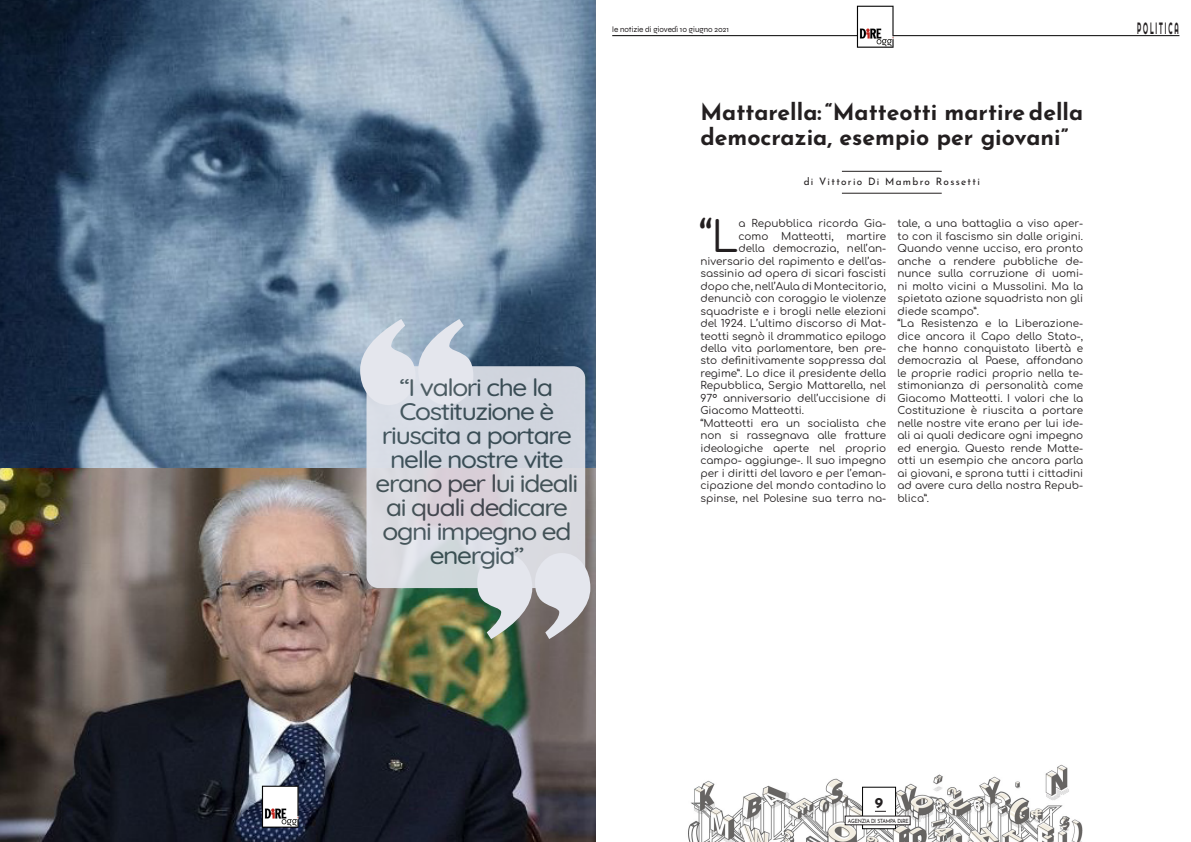
<style>
.page{position:relative;width:1191px;height:842px;background:#fff}
.page>*{position:absolute;margin:0;border:0;box-sizing:border-box;transform-origin:0 0}
.t1{font:42.4px "Comfortaa";color:#231f20}
.t2{font:300 24px/24px "Quicksand";letter-spacing:-.05em;color:#3c4e54;text-align:center;scale:1.1 1}
.t3{font:700 23px/25px "Josefin Sans";color:#231f20}
.t4{font:16.4px "Righteous";letter-spacing:.29em;color:#231f20;scale:.39 1}
.t5{font:700 15px "Josefin Sans";color:#231f20}
.t6{font:10.4px/12.5px "Comfortaa";color:#231f20;text-align:justify}
.t7{font:10.2px "Josefin Sans";letter-spacing:.13em;color:#231f20}
.t8{font:8px "Syne";color:#231f20}
.t9{font:5.7px "Josefin Sans";letter-spacing:-.04em;color:#231f20;scale:.88 1}
.s1{font-weight:700}
</style>
<div class="page">
<img style="left:688px;top:764px;width:395px;height:78px">
<hr style="left:842px;top:193px;width:99px;height:1px;background:#231f20">
<hr style="left:842px;top:171px;width:99px;height:1px;background:#231f20">
<img style="left:0;top:0;width:595px;height:468px">
<img style="left:0;top:468px;width:595px;height:374px">
<svg style="left:360px;top:319px;width:113px;height:86px;background:#becad8"></svg>
<svg style="left:477px;top:553px;width:113px;height:86px;background:#a5a8a5"></svg>
<div style="left:366px;top:366px;width:219px;height:222px;background:linear-gradient(to right,#dbdde4,#d5d7df);border-radius:12px"></div>
<hr style="left:612px;top:35px;width:567px;height:1px;background:#000">
<div style="left:862px;top:787px;width:34px;height:42px;background:#fff;border:1px solid #000"></div>
<div style="left:845px;top:816px;width:65px;height:9px;background:#fff"></div>
<img style="left:842px;top:5px;width:74px;height:42px">
<img style="left:247px;top:784px;width:73px;height:43px">
<h2 class="t2" style="left:375px;top:373px;width:186px">“I valori che la<br>Costituzione è riuscita a portare nelle nostre vite erano per lui ideali ai quali dedicare ogni impegno ed energia”</h2>
<p class="t8" style="left:612px;top:24px;width:118px">le notizie di giovedì 10 giugno 2021</p>
<p class="t3" style="left:700px;top:97px;width:384px">Mattarella: “Matteotti martire della democrazia, esempio per giovani”</p>
<p class="t7" style="left:803px;top:173px;width:178px">di Vittorio Di Mambro Rossetti</p>
<p class="t1" style="left:699px;top:199px;width:40px">“L</p>
<p class="t6" style="left:738px;top:216px;width:149px">a Repubblica ricorda Gia-</p>
<p class="t6" style="left:738px;top:228px;width:149px">como Matteotti, martire</p>
<p class="t6" style="left:738px;top:241px;width:149px">della democrazia, nell’an-</p>
<p class="t6" style="left:700px;top:253px;width:187px">niversario del rapimento e dell’as-</p>
<p class="t6" style="left:700px;top:266px;width:187px">sassinio ad opera di sicari fascisti</p>
<p class="t6" style="left:700px;top:278px;width:187px">dopo che, nell’Aula di Montecitorio,</p>
<p class="t6" style="left:700px;top:291px;width:187px">denunciò con coraggio le violenze</p>
<p class="t6" style="left:700px;top:303px;width:187px">squadriste e i brogli nelle elezioni</p>
<p class="t6" style="left:700px;top:316px;width:187px">del 1924. L’ultimo discorso di Mat-</p>
<p class="t6" style="left:700px;top:328px;width:187px">teotti segnò il drammatico epilogo</p>
<p class="t6" style="left:700px;top:341px;width:187px">della vita parlamentare, ben pre-</p>
<p class="t6" style="left:700px;top:353px;width:187px">sto definitivamente soppressa dal</p>
<p class="t6" style="left:700px;top:366px;width:187px">regime”. Lo dice il presidente della</p>
<p class="t6" style="left:700px;top:378px;width:187px">Repubblica, Sergio Mattarella, nel</p>
<p class="t6" style="left:700px;top:391px;width:187px">97° anniversario dell’uccisione di</p>
<p class="t6" style="left:700px;top:403px;width:105px">Giacomo Matteotti.</p>
<p class="t6" style="left:700px;top:416px;width:187px">“Matteotti era un socialista che non si rassegnava alle fratture ideologiche aperte nel proprio campo- aggiunge-. Il suo impegno per i diritti del lavoro e per l’eman&shy;cipazione del mondo contadino lo spinse, nel Polesine sua terra na-</p>
<p class="t6" style="left:897px;top:216px;width:187px">tale, a una battaglia a viso aper&shy;to con il fascismo sin dalle origini.<br>Quando venne ucciso, era pronto anche a rendere pubbliche de&shy;nunce sulla corruzione di uomi&shy;ni molto vicini a Mussolini. Ma la spietata azione squadrista non gli diede scampo”.</p>
<p class="t6" style="left:897px;top:316px;width:187px">“La Resistenza e la Liberazione&shy;dice ancora il Capo dello Stato-, che hanno conquistato libertà e democrazia al Paese, affondano le proprie radici proprio nella te&shy;stimonianza di personalità come Giacomo Matteotti. I valori che la Costituzione è riuscita a portare nelle nostre vite erano per lui ide&shy;ali ai quali dedicare ogni impegno ed energia. Questo rende Matte&shy;otti un esempio che ancora parla ai giovani, e sprona tutti i cittadini ad avere cura della nostra Repub&shy;blica”.</p>
<p class="t4" style="left:1137px;top:17px;width:108px">POLITICA</p>
<h3 class="t5" style="left:875px;top:792px;width:10px">9</h3>
<p class="t9" style="left:848px;top:816px;width:71px">AGENZIA DI STAMPA D<span class="s1">i</span>RE</p>
</div>
